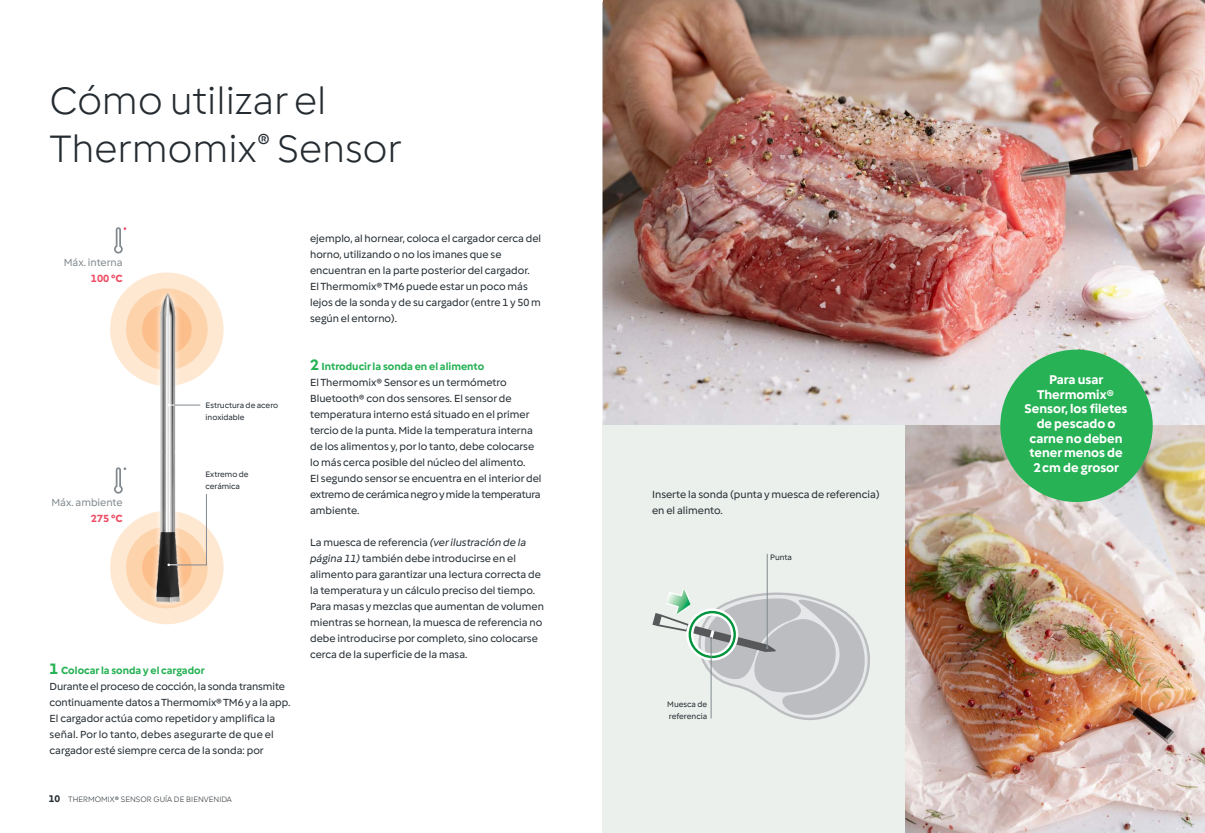
<style>
.page{position:relative;width:1205px;height:833px;background:#fff}
.page>*{position:absolute;margin:0;border:0;box-sizing:border-box;transform-origin:0 0}
.s_headline_1{font:300 40px/48px "Vorwerk";color:#242b31}
.s_eye_catcher__text_10_5pt{font:700 13.12px/14.8px "Vorwerk";color:#fff;text-align:center}
.s_copy{font:10.75px/16px "Vorwerk";color:#242b31}
.s_headline_3_green__with_big_numbering{font:700 10.75px "Vorwerk";color:#27b255}
.s_copy__right-aligned{font:10.75px "Vorwerk";color:#81898e}
.s_copy__right-aligned-2{font:700 10.75px "Vorwerk";color:#ef4d63}
.s_caption{font:8.25px/12px "Vorwerk";color:#242b31}
.s_caption__right-aligned{font:8.25px "Vorwerk";color:#242b31}
.t1{font:300 8.12px "Vorwerk";color:#242b31}
.s1{font-size:15.62px}
.s2{font-weight:700;font-size:10px}
.s3{font-style:italic}
</style>
<div class="page">
<img style="left:602px;top:0;width:603px;height:426px">
<img style="left:904px;top:426px;width:301px;height:407px">
<div style="left:602px;top:426px;width:302px;height:407px;background:#ebf0ec"></div>
<div style="left:110px;top:511px;width:114px;height:113px;background:#fee8d1;border-radius:50%"></div>
<div style="left:126px;top:527px;width:82px;height:81px;background:#fdd3ab;border-radius:50%"></div>
<div style="left:142px;top:543px;width:50px;height:49px;background:#fcbf8c;border-radius:50%"></div>
<div style="left:110px;top:272px;width:114px;height:114px;background:#fee8d1;border-radius:50%"></div>
<div style="left:126px;top:288px;width:82px;height:82px;background:#fdd3ab;border-radius:50%"></div>
<div style="left:142px;top:304px;width:50px;height:50px;background:#fcbf8c;border-radius:50%"></div>
<svg style="left:150px;top:291px;width:36px;height:317px"></svg>
<img style="left:153px;top:288px;width:29px;height:319px">
<svg style="left:114px;top:467px;width:12px;height:26px"></svg>
<svg style="left:114px;top:227px;width:12px;height:26px"></svg>
<svg style="left:167px;top:404px;width:33px;height:2px"></svg>
<svg style="left:167px;top:493px;width:40px;height:73px"></svg>
<div style="left:1000px;top:349px;width:152px;height:153px;background:#27b255;border-radius:50%"></div>
<hr style="left:767px;top:554px;width:1px;height:94px;background:#81898e">
<svg style="left:652px;top:588px;width:218px;height:132px"></svg>
<p class="s_headline_1" style="left:50px;top:75px;width:353px">Cómo utilizar el<br>Thermomix® Sensor</p>
<p class="s_copy__right-aligned" style="left:64px;top:255px;width:60px">Máx. interna</p>
<p class="s_copy__right-aligned-2" style="left:91px;top:271px;width:33px">100 °C</p>
<p class="s_copy__right-aligned" style="left:51px;top:495px;width:73px">Máx. ambiente</p>
<p class="s_copy__right-aligned-2" style="left:91px;top:511px;width:33px">275 °C</p>
<p class="s_caption" style="left:206px;top:398px;width:74px">Estructura de acero inoxidable</p>
<p class="s_caption" style="left:206px;top:468px;width:45px">Extremo de</p>
<p class="s_caption" style="left:206px;top:480px;width:36px">cerámica</p>
<p class="s_headline_3_green__with_big_numbering" style="left:50px;top:663px;width:157px"><span class="s1">1</span> Colocar la sonda y el cargador</p>
<p class="s_copy" style="left:50px;top:678px;width:242px">Durante el proceso de cocción, la sonda transmite continuamente datos a Thermomix® TM6 y a la app.</p>
<p class="s_copy" style="left:50px;top:710px;width:227px">El cargador actúa como repetidor y amplifica la señal. Por lo tanto, debes asegurarte de que el cargador esté siempre cerca de la sonda: por</p>
<p class="t1" style="left:49px;top:794px;width:185px"><span class="s2">10</span> THERMOMIX® SENSOR GUÍA DE BIENVENIDA</p>
<p class="s_copy" style="left:310px;top:230px;width:233px">ejemplo, al hornear, coloca el cargador cerca del horno, utilizando o no los imanes que se encuentran en la parte posterior del cargador.</p>
<p class="s_copy" style="left:310px;top:278px;width:232px">El Thermomix® TM6 puede estar un poco más lejos de la sonda y de su cargador (entre 1 y 50 m según el entorno).</p>
<p class="s_headline_3_green__with_big_numbering" style="left:310px;top:359px;width:176px"><span class="s1">2</span> Introducir la sonda en el alimento</p>
<p class="s_copy" style="left:310px;top:374px;width:233px">El Thermomix® Sensor es un termómetro Bluetooth® con dos sensores. El sensor de temperatura interno está situado en el primer tercio de la punta. Mide la temperatura interna de los alimentos y, por lo tanto, debe colocarse lo más cerca posible del núcleo del alimento.<br>El segundo sensor se encuentra en el interior del extremo de cerámica negro y mide la temperatura ambiente.</p>
<p class="s_copy" style="left:310px;top:534px;width:235px">La muesca de referencia <span class="s3">(ver ilustración de la página 11)</span> también debe introducirse en el alimento para garantizar una lectura correcta de la temperatura y un cálculo preciso del tiempo.<br>Para masas y mezclas que aumentan de volumen mientras se hornean, la muesca de referencia no debe introducirse por completo, sino colocarse cerca de la superficie de la masa.</p>
<p class="s_copy" style="left:652px;top:486px;width:229px">Inserte la sonda (punta y muesca de referencia) en el alimento.</p>
<p class="s_caption__right-aligned" style="left:667px;top:698px;width:41px">Muesca de</p>
<p class="s_caption__right-aligned" style="left:669px;top:710px;width:40px">referencia</p>
<p class="s_caption" style="left:770px;top:551px;width:23px">Punta</p>
<p class="s_eye_catcher__text_10_5pt" style="left:1024px;top:372px;width:104px">Para usar<br>Thermomix®<br>Sensor, los filetes de pescado o carne no deben tener menos de<br>2 cm de grosor</p>
</div>
